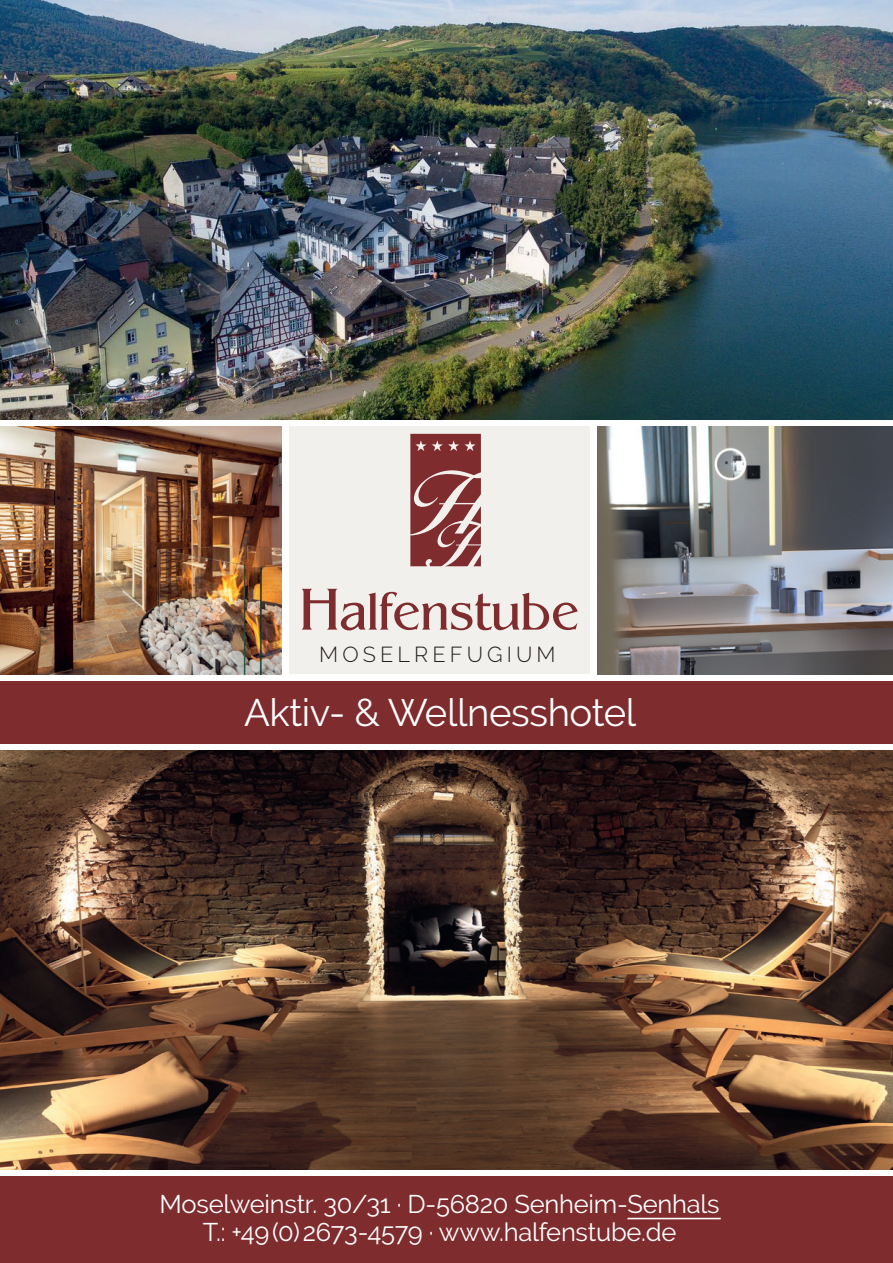
<style>
.page{position:relative;width:893px;height:1263px;background:#fff}
.page>*{position:absolute;margin:0;border:0;box-sizing:border-box;transform-origin:0 0}
.t1{font:38.25px "Raleway";letter-spacing:-.01em;color:#fff}
.t2{font:25.5px "Raleway";letter-spacing:-.01em;color:#fff}
.t3{font:300 21.6px "Raleway";letter-spacing:.19em;color:#231f20}
</style>
<div class="page">
<img style="left:0;top:0;width:893px;height:420px">
<img style="left:0;top:750px;width:893px;height:420px">
<div style="left:289px;top:427px;width:301px;height:247px;background:#f2f0ec"></div>
<img style="left:0;top:427px;width:281px;height:247px">
<img style="left:598px;top:427px;width:295px;height:247px">
<div style="left:0;top:1176px;width:893px;height:87px;background:#7f2c2f"></div>
<hr style="left:627px;top:1218px;width:94px;height:1px;background:#fff">
<div style="left:0;top:681px;width:893px;height:62px;background:#7f2c2f"></div>
<svg style="left:301px;top:589px;width:277px;height:41px"></svg>
<svg style="left:410px;top:434px;width:71px;height:132px;background:#955354"></svg>
<p class="t3" style="left:319px;top:642px;width:238px">MOSELREFUGIUM</p>
<p class="t1" style="left:244px;top:690px;width:394px">Aktiv- &amp; Wellnesshotel</p>
<p class="t2" style="left:160px;top:1189px;width:561px">Moselweinstr. 30/31 · D-56820 Senheim-Senhals</p>
<p class="t2" style="left:203px;top:1217px;width:475px">T.: +49(0)2673-4579 · www.halfenstube.de</p>
</div>
